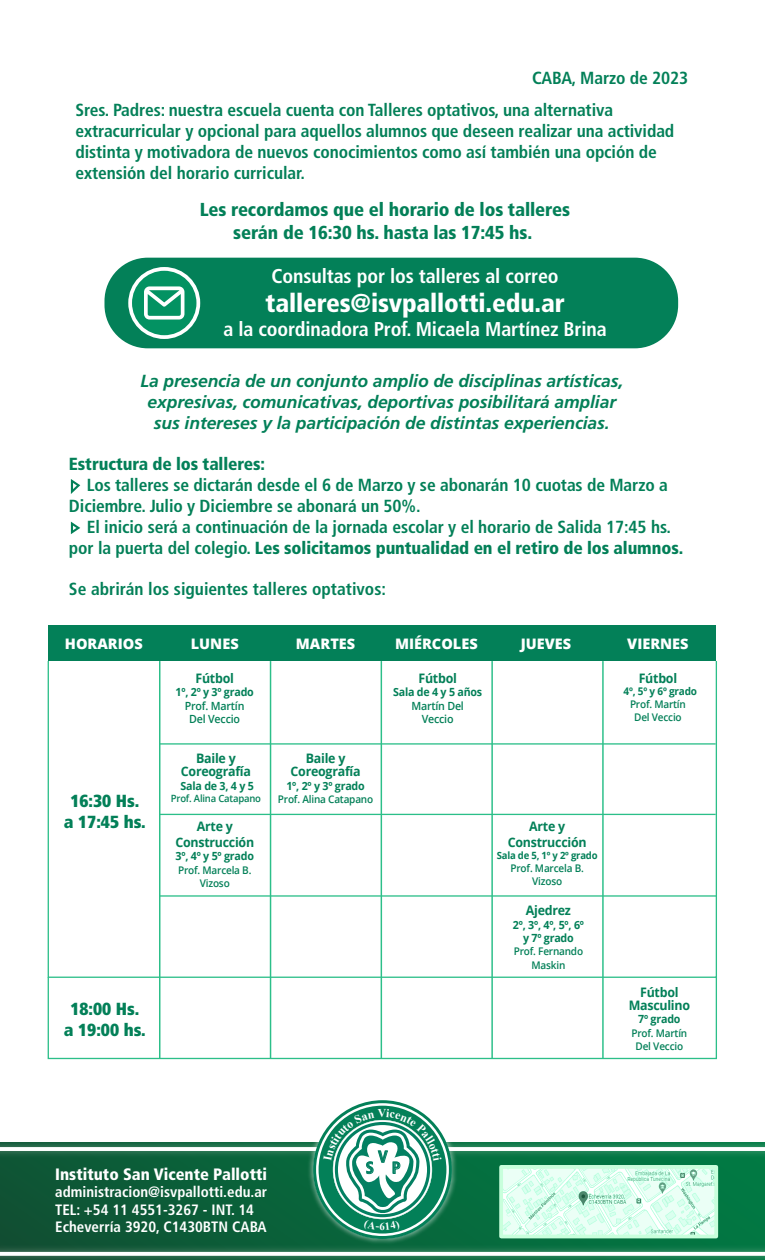
<style>
.page{position:relative;width:765px;height:1260px;background:#fff}
.page>*{position:absolute;margin:0;border:0;box-sizing:border-box;transform-origin:0 0}
.t1{font:900 condensed 25.75px "Frutiger LT Std";letter-spacing:-.005em;color:#fff}
.t2{font:700 condensed 20px "Frutiger LT Std";letter-spacing:-.005em;color:#fff}
.t3{font:900 condensed 18.75px/22.5px "Frutiger LT Std";letter-spacing:-.005em;color:#038058;text-align:center}
.t4{font:700 condensed 17.5px/21px "Frutiger LT Std";letter-spacing:-.005em;color:#038058}
.t5{font:italic 700 17.5px/21px "Frutiger LT Std";letter-spacing:-.005em;color:#038058;text-align:center}
.t6{font:900 condensed 17.5px/21px "Frutiger LT Std";color:#038058;text-align:center}
.t7{font:900 condensed 17.5px "Frutiger LT Std";letter-spacing:-.005em;color:#038058}
.t8{font:900 condensed 16.5px "Frutiger LT Std";color:#fff}
.t9{font:700 condensed 16.38px "Frutiger LT Std";color:#038062}
.t10{font:700 condensed 15px/17.5px "Frutiger LT Std";color:#fff}
.t11{font:800 14.5px "Open Sans";color:#fff}
.t12{font:700 13.12px/13.2px "Open Sans";letter-spacing:-.02em;color:#038058;text-align:center;scale:.95 1}
.t13{font:700 11.25px/13.5px "Open Sans";letter-spacing:-.02em;color:#038058;text-align:center;scale:.95 1}
.t14{font:600 11.25px/13.5px "Open Sans";letter-spacing:-.02em;color:#038058;text-align:center;scale:.95 1}
.t15{font:700 10.75px "Times New Roman";color:#fff}
.t16{font:600 10.5px/13.2px "Open Sans";letter-spacing:-.02em;color:#038058;text-align:center;scale:.95 1}
.t17{font:700 10.5px "Open Sans";letter-spacing:-.02em;color:#038058;scale:.95 1}
.t18{font:700 10px "Open Sans";letter-spacing:-.02em;color:#038058;scale:.95 1}
.t19{font:600 10px "Open Sans";letter-spacing:-.02em;color:#038058;scale:.95 1}
.s1{font-weight:900}
</style>
<div class="page">
<svg style="left:71px;top:479px;width:9px;height:15px"></svg>
<svg style="left:71px;top:522px;width:9px;height:12px"></svg>
<svg style="left:0;top:1162px;width:765px;height:79px;background:#0a613a"></svg>
<img style="left:0;top:1241px;width:765px;height:19px">
<svg style="left:0;top:1252px;width:765px;height:4px"></svg>
<img style="left:0;top:1142px;width:765px;height:20px">
<svg style="left:0;top:1147px;width:765px;height:4px"></svg>
<svg style="left:504px;top:1170px;width:209px;height:63px;background:#d9faeb"></svg>
<div style="left:499px;top:1165px;width:219px;height:73px;border:4px solid #c8ffdc"></div>
<div style="left:104px;top:258px;width:574px;height:90px;background:#038058;border-radius:43px"></div>
<div style="left:130px;top:269px;width:68px;height:68px;background:#039262;border-radius:50%"></div>
<div style="left:128px;top:267px;width:72px;height:72px;border:4px solid #fff;border-radius:50%"></div>
<svg style="left:144px;top:286px;width:40px;height:34px"></svg>
<img style="left:305px;top:1100px;width:155px;height:148px">
<div style="left:48px;top:625px;width:668px;height:36px;background:#038058"></div>
<hr style="left:159px;top:661px;width:1px;height:397px;background:#2cbf89">
<hr style="left:270px;top:661px;width:1px;height:397px;background:#2cbf89">
<hr style="left:381px;top:661px;width:1px;height:397px;background:#2cbf89">
<hr style="left:491px;top:661px;width:2px;height:397px;background:#2cbf89">
<hr style="left:602px;top:661px;width:2px;height:397px;background:#2cbf89">
<hr style="left:160px;top:743px;width:556px;height:2px;background:#2cbf89">
<hr style="left:160px;top:814px;width:556px;height:1px;background:#2cbf89">
<hr style="left:160px;top:895px;width:556px;height:2px;background:#2cbf89">
<div style="left:48px;top:977px;width:669px;height:82px;border:1px solid #2cbf89"></div>
<svg style="left:313px;top:1101px;width:138px;height:138px"></svg>
<p class="t4" style="left:75px;top:63px;width:614px;line-height:31.2px;text-indent:457px">CABA, Marzo de 2023<br>Sres. Padres: nuestra escuela cuenta con Talleres optativos, una alternativa</p>
<p class="t4" style="left:75px;top:120px;width:600px">extracurricular y opcional para aquellos alumnos que deseen realizar una actividad distinta y motivadora de nuevos conocimientos como así también una opción de extensión del horario curricular.</p>
<p class="t3" style="left:200px;top:198px;width:372px">Les recordamos que el horario de los talleres serán de 16:30 hs. hasta las 17:45 hs.</p>
<p class="t2" style="left:272px;top:265px;width:289px">Consultas por los talleres al correo</p>
<h1 class="t1" style="left:266px;top:288px;width:301px">talleres@isvpallotti.edu.ar</h1>
<p class="t2" style="left:224px;top:318px;width:385px">a la coordinadora Prof. Micaela Martínez Brina</p>
<p class="t5" style="left:140px;top:370px;width:484px">La presencia de un conjunto amplio de disciplinas artísticas, expresivas, comunicativas, deportivas posibilitará ampliar sus intereses y la participación de distintas experiencias.</p>
<p class="t7" style="left:69px;top:454px;width:198px">Estructura de los talleres:</p>
<p class="t4" style="left:69px;top:475px;width:600px;text-indent:18px">Los talleres se dictarán desde el 6 de Marzo y se abonarán 10 cuotas de Marzo a<br>Diciembre. Julio y Diciembre se abonará un 50%.</p>
<p class="t4" style="left:69px;top:517px;width:616px;text-align:center">El inicio será a continuación de la jornada escolar y el horario de Salida 17:45 hs.<br>por la puerta del colegio. <span class="s1">Les solicitamos puntualidad en el retiro de los alumnos.</span></p>
<p class="t4" style="left:69px;top:579px;width:319px">Se abrirán los siguientes talleres optativos:</p>
<p class="t11" style="left:65px;top:633px;width:79px">HORARIOS</p>
<p class="t11" style="left:191px;top:633px;width:49px">LUNES</p>
<p class="t12" style="left:195px;top:671px;width:42px">Fútbol</p>
<p class="t13" style="left:176px;top:685px;width:84px">1º, 2º y 3º grado</p>
<p class="t14" style="left:185px;top:699px;width:64px">Prof. Martín<br>Del Veccio</p>
<p class="t6" style="left:64px;top:790px;width:83px">16:30 Hs. a 17:45 hs.</p>
<p class="t12" style="left:181px;top:752px;width:75px">Baile y<br>Coreografía</p>
<p class="t13" style="left:181px;top:779px;width:79px">Sala de 3, 4 y 5</p>
<p class="t19" style="left:171px;top:791px;width:97px">Prof. Alina Catapano</p>
<p class="t12" style="left:175px;top:818px;width:85px;line-height:15.8px">Arte y<br>Construcción</p>
<p class="t13" style="left:176px;top:849px;width:84px">3º, 4º y 5º grado</p>
<p class="t16" style="left:178px;top:863px;width:79px">Prof. Marcela B.<br>Vizoso</p>
<p class="t6" style="left:64px;top:999px;width:83px">18:00 Hs. a 19:00 hs.</p>
<p class="t11" style="left:296px;top:633px;width:61px">MARTES</p>
<p class="t11" style="left:395px;top:633px;width:84px">MIÉRCOLES</p>
<p class="t11" style="left:521px;top:633px;width:52px">JUEVES</p>
<p class="t11" style="left:627px;top:633px;width:63px">VIERNES</p>
<p class="t12" style="left:418px;top:671px;width:42px">Fútbol</p>
<p class="t13" style="left:393px;top:685px;width:95px">Sala de 4 y 5 años</p>
<p class="t14" style="left:411px;top:699px;width:57px">Martín Del<br>Veccio</p>
<p class="t12" style="left:639px;top:671px;width:42px">Fútbol</p>
<p class="t17" style="left:624px;top:684px;width:79px">4º, 5º y 6º grado</p>
<p class="t16" style="left:630px;top:698px;width:60px;line-height:12.6px">Prof. Martín<br>Del Veccio</p>
<p class="t12" style="left:291px;top:752px;width:75px">Baile y<br>Coreografía</p>
<p class="t13" style="left:286px;top:779px;width:84px">1º, 2º y 3º grado</p>
<p class="t16" style="left:278px;top:792px;width:102px">Prof. Alina Catapano</p>
<p class="t12" style="left:508px;top:818px;width:85px;line-height:15.8px">Arte y<br>Construcción</p>
<p class="t18" style="left:497px;top:848px;width:108px">Sala de 5, 1º y 2º grado</p>
<p class="t16" style="left:511px;top:861px;width:79px">Prof. Marcela B.<br>Vizoso</p>
<p class="t12" style="left:526px;top:903px;width:49px">Ajedrez</p>
<p class="t13" style="left:513px;top:918px;width:76px">2º, 3º, 4º, 5º, 6º y 7º grado</p>
<p class="t16" style="left:514px;top:945px;width:74px">Prof. Fernando<br>Maskin</p>
<p class="t12" style="left:629px;top:985px;width:66px">Fútbol<br>Masculino</p>
<p class="t13" style="left:638px;top:1012px;width:46px">7º grado</p>
<p class="t16" style="left:631px;top:1026px;width:60px">Prof. Martín<br>Del Veccio</p>
<p class="t8" style="left:55px;top:1164px;width:213px">Instituto San Vicente Pallotti</p>
<p class="t10" style="left:55px;top:1183px;width:213px">administracion@isvpallotti.edu.ar<br>TEL: +54 11 4551-3267 - INT. 14<br>Echeverría 3920, C1430BTN CABA</p>
<p class="t9" style="left:378px;top:1147px;width:11px">V</p>
<p class="t9" style="left:366px;top:1158px;width:36px">S P</p>
<p class="t15" style="left:379px;top:1218px;width:7px">6</p>
</div>
